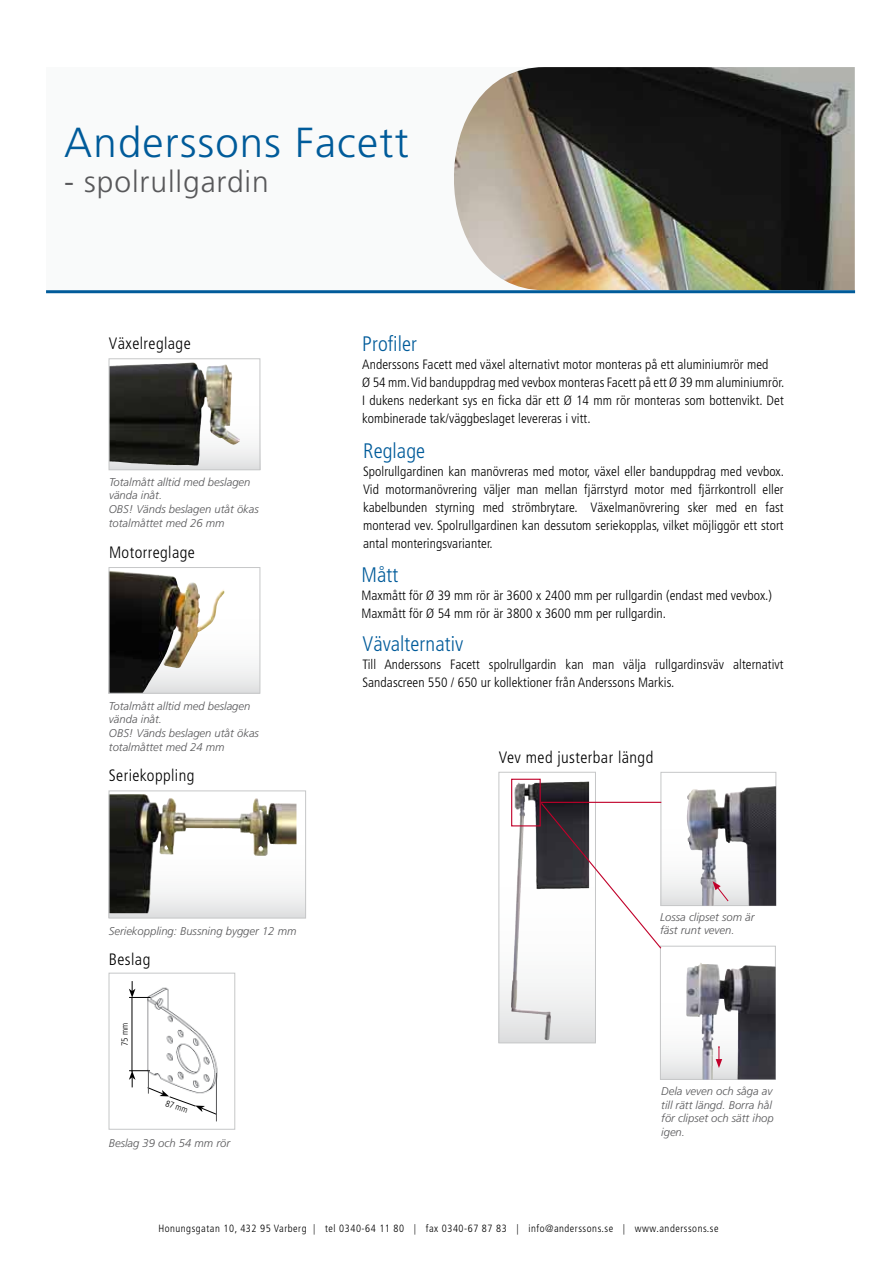
<style>
.page{position:relative;width:893px;height:1263px;background:#fff}
.page>*{position:absolute;margin:0;border:0;box-sizing:border-box;transform-origin:0 0}
.t1{font:300 42px "Frutiger LT Std";letter-spacing:.03em;color:#005b9a}
.t2{font:300 30px "Frutiger LT Std";letter-spacing:.03em;color:#58585a}
.t3{font:300 condensed 21px "Frutiger";letter-spacing:.005em;color:#005b9a}
.t4{font:300 condensed 16.5px "Frutiger";letter-spacing:.025em;color:#000}
.t5{font:300 condensed 13.5px/18px "Frutiger";letter-spacing:.005em;color:#000}
.t6{font:italic 300 11.25px/13.5px "Frutiger";color:#58585a}
.t7{font:300 condensed 10.5px "Frutiger";letter-spacing:.05em;color:#000}
.t8{font:300 condensed 9px "Frutiger";color:#000}
</style>
<div class="page">
<div style="left:46px;top:67px;width:808px;height:224px;background:#f9fafa"></div>
<svg style="left:109px;top:358px;width:151px;height:110px"></svg>
<img style="left:111px;top:362px;width:100px;height:103px">
<div style="left:109px;top:359px;width:151px;height:111px;border:1px solid #c6c7c8"></div>
<svg style="left:111px;top:798px;width:193px;height:118px"></svg>
<img style="left:111px;top:794px;width:142px;height:119px">
<div style="left:109px;top:791px;width:197px;height:127px;border:1px solid #c6c7c8"></div>
<img style="left:454px;top:67px;width:401px;height:223px">
<hr style="left:46px;top:290px;width:809px;height:3px;background:#005b9a">
<svg style="left:663px;top:786px;width:111px;height:118px"></svg>
<div style="left:661px;top:772px;width:115px;height:134px;border:1px solid #c6c7c8"></div>
<img style="left:692px;top:787px;width:54px;height:20px">
<svg style="left:662px;top:964px;width:112px;height:113px"></svg>
<div style="left:660px;top:946px;width:116px;height:133px;border:1px solid #c6c7c8"></div>
<img style="left:686px;top:963px;width:18px;height:112px">
<svg style="left:501px;top:778px;width:93px;height:263px"></svg>
<div style="left:499px;top:772px;width:97px;height:271px;border:1px solid #c6c7c8"></div>
<img style="left:511px;top:781px;width:77px;height:233px">
<div style="left:511px;top:779px;width:30px;height:47px;border:1px solid #c1002a"></div>
<svg style="left:540px;top:802px;width:122px;height:148px"></svg>
<svg style="left:716px;top:1047px;width:6px;height:21px"></svg>
<svg style="left:712px;top:881px;width:17px;height:20px"></svg>
<img style="left:131px;top:973px;width:105px;height:134px">
<svg style="left:129px;top:981px;width:22px;height:17px"></svg>
<hr style="left:132px;top:998px;width:1px;height:74px;background:#000">
<svg style="left:129px;top:1070px;width:88px;height:45px"></svg>
<hr style="left:216px;top:1073px;width:1px;height:48px;background:#58585a">
<div style="left:109px;top:973px;width:126px;height:156px;border:1px solid #c6c7c8"></div>
<img style="left:162px;top:575px;width:96px;height:116px">
<img style="left:111px;top:571px;width:51px;height:120px">
<div style="left:109px;top:567px;width:151px;height:126px;border:1px solid #c6c7c8"></div>
<h1 class="t1" style="left:64px;top:119px;width:346px">Anderssons Facett</h1>
<h2 class="t2" style="left:64px;top:165px;width:206px">- spolrullgardin</h2>
<p class="t4" style="left:109px;top:334px;width:83px">Växelreglage</p>
<p class="t6" style="left:109px;top:475px;width:143px">Totalmått alltid med beslagen vända inåt.</p>
<p class="t6" style="left:109px;top:503px;width:152px">OBS! Vänds beslagen utåt ökas totalmåttet med 26 mm</p>
<p class="t4" style="left:109px;top:543px;width:87px">Motorreglage</p>
<p class="t6" style="left:109px;top:699px;width:143px">Totalmått alltid med beslagen vända inåt.</p>
<p class="t6" style="left:109px;top:726px;width:152px">OBS! Vänds beslagen utåt ökas totalmåttet med 24 mm</p>
<p class="t4" style="left:109px;top:766px;width:87px">Seriekoppling</p>
<p class="t6" style="left:109px;top:924px;width:189px">Seriekoppling: Bussning bygger 12 mm</p>
<p class="t4" style="left:109px;top:950px;width:43px">Beslag</p>
<p class="t8" style="left:120px;top:1046px;width:25px;rotate:-90deg">75 mm</p>
<p class="t8" style="left:168px;top:1098px;width:25px;rotate:20deg">87 mm</p>
<p class="t6" style="left:109px;top:1136px;width:123px">Beslag 39 och 54 mm rör</p>
<h3 class="t3" style="left:362px;top:332px;width:56px">Profiler</h3>
<p class="t5" style="left:362px;top:356px;width:423px">Anderssons Facett med växel alternativt motor monteras på ett aluminiumrör med<br>Ø 54 mm. Vid banduppdrag med vevbox monteras Facett på ett Ø 39 mm aluminiumrör.<br>I dukens nederkant sys en ficka där ett Ø 14 mm rör monteras som bottenvikt. Det kombinerade tak/väggbeslaget levereras i vitt.</p>
<h3 class="t3" style="left:363px;top:439px;width:64px">Reglage</h3>
<p class="t5" style="left:363px;top:462px;width:423px;text-align:justify">Spolrullgardinen kan manövreras med motor, växel eller banduppdrag med vevbox.<br>Vid motormanövrering väljer man mellan fjärrstyrd motor med fjärrkontroll eller kabelbunden styrning med strömbrytare. Växelmanövrering sker med en fast monterad vev. Spolrullgardinen kan dessutom seriekopplas, vilket möjliggör ett stort antal monteringsvarianter.</p>
<h3 class="t3" style="left:361px;top:563px;width:38px">Mått</h3>
<p class="t5" style="left:361px;top:586px;width:412px">Maxmått för Ø 39 mm rör är 3600 x 2400 mm per rullgardin (endast med vevbox.)<br>Maxmått för Ø 54 mm rör är 3800 x 3600 mm per rullgardin.</p>
<h3 class="t3" style="left:362px;top:632px;width:102px">Vävalternativ</h3>
<p class="t5" style="left:362px;top:656px;width:423px">Till Anderssons Facett spolrullgardin kan man välja rullgardinsväv alternativt<br>Sandascreen 550 / 650 ur kollektioner från Anderssons Markis.</p>
<p class="t4" style="left:499px;top:748px;width:156px">Vev med justerbar längd</p>
<p class="t6" style="left:660px;top:910px;width:96px">Lossa clipset som är fäst runt veven.</p>
<p class="t6" style="left:661px;top:1085px;width:114px">Dela veven och såga av till rätt längd. Borra hål för clipset och sätt ihop igen.</p>
<p class="t7" style="left:158px;top:1222px;width:562px">Honungsgatan 10, 432 95 Varberg | tel 0340-64 11 80 | fax 0340-67 87 83 | info@anderssons.se | www.anderssons.se</p>
</div>
